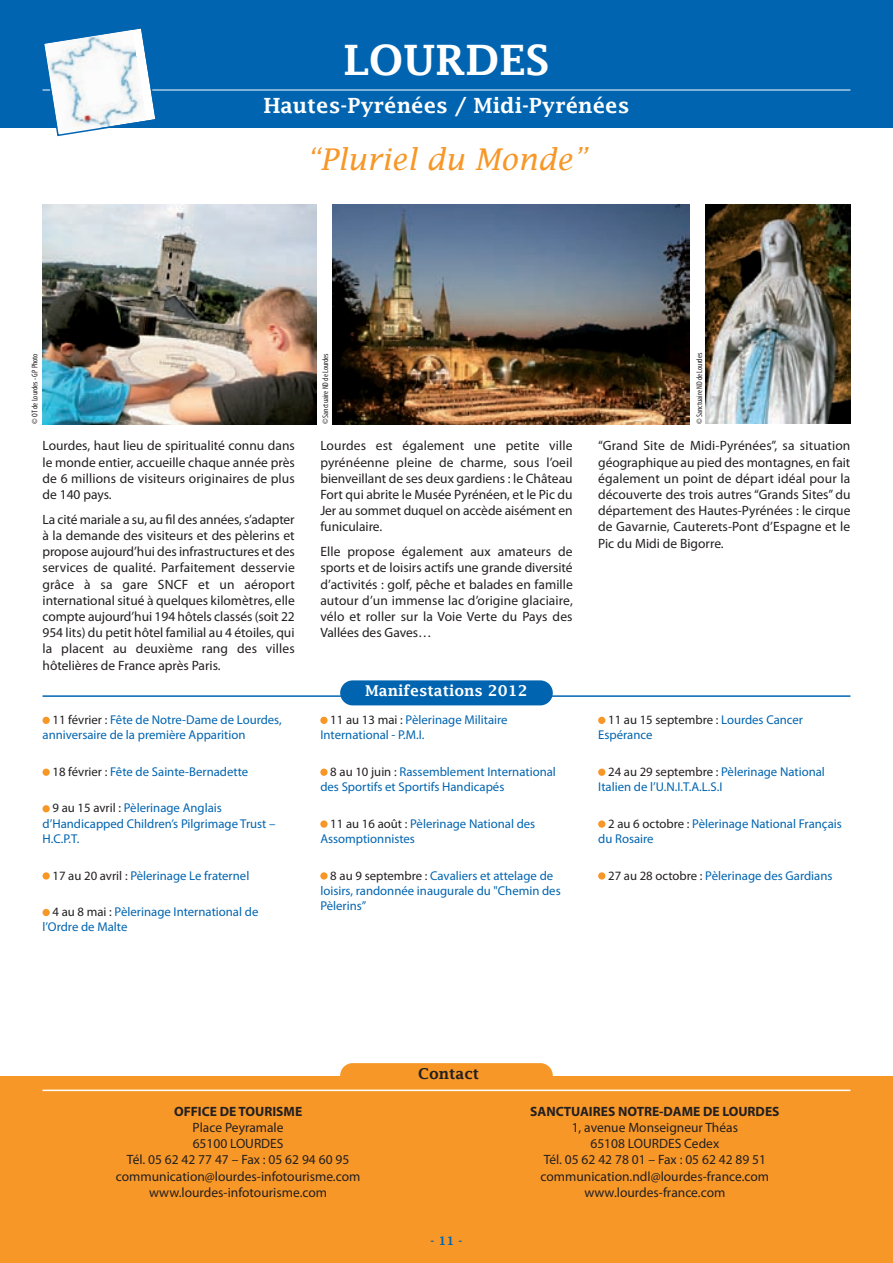
<style>
.page{position:relative;width:893px;height:1263px;background:#fff}
.page>*{position:absolute;margin:0;border:0;box-sizing:border-box;transform-origin:0 0}
.t1{font:600 42px "Lucida Fax";color:#fff}
.t2{font:italic 30px "Lucida Fax";color:#f79727}
.t3{font:600 21px "Lucida Fax";color:#fff}
.t4{font:600 15px "Lucida Fax";color:#fff}
.t5{font:600 15px "Lucida Fax";color:#231f20}
.t6{font:13.5px/16.2px "Myriad Pro";color:#231f20;text-align:justify}
.t7{font:700 13.5px "Myriad Pro";color:#231f20}
.t8{font:12.75px/15.3px "Myriad Pro";color:#0164b0}
.t9{font:600 12px "Lucida Fax";color:#0164b0}
.t10{font:condensed 8.25px "Myriad Pro";color:#231f20}
.s1{color:#231f20}
</style>
<div class="page">
<div style="left:0;top:1076px;width:893px;height:187px;background:#f79727"></div>
<div style="left:0;top:0;width:893px;height:128px;background:#0164b0"></div>
<div style="left:340px;top:1063px;width:213px;height:25px;background:#f79727;border-radius:13px"></div>
<hr style="left:43px;top:90px;width:807px;height:1px;background:#fff">
<hr style="left:43px;top:695px;width:807px;height:2px;background:#0164b0">
<div style="left:340px;top:680px;width:213px;height:25px;background:#0164b0;border-radius:13px"></div>
<div style="left:598px;top:872px;width:7px;height:7px;background:#f79727;border-radius:50%"></div>
<div style="left:598px;top:820px;width:7px;height:8px;background:#f79727;border-radius:50%"></div>
<div style="left:598px;top:768px;width:7px;height:8px;background:#f79727;border-radius:50%"></div>
<div style="left:598px;top:717px;width:7px;height:7px;background:#f79727;border-radius:50%"></div>
<div style="left:320px;top:872px;width:8px;height:7px;background:#f79727;border-radius:50%"></div>
<div style="left:320px;top:820px;width:8px;height:8px;background:#f79727;border-radius:50%"></div>
<div style="left:320px;top:768px;width:8px;height:8px;background:#f79727;border-radius:50%"></div>
<div style="left:320px;top:717px;width:8px;height:7px;background:#f79727;border-radius:50%"></div>
<div style="left:43px;top:909px;width:7px;height:7px;background:#f79727;border-radius:50%"></div>
<div style="left:43px;top:872px;width:7px;height:7px;background:#f79727;border-radius:50%"></div>
<div style="left:43px;top:805px;width:7px;height:7px;background:#f79727;border-radius:50%"></div>
<div style="left:43px;top:768px;width:7px;height:8px;background:#f79727;border-radius:50%"></div>
<div style="left:43px;top:717px;width:7px;height:7px;background:#f79727;border-radius:50%"></div>
<hr style="left:43px;top:1089px;width:807px;height:2px;background:#fff">
<img style="left:43px;top:204px;width:274px;height:220px">
<img style="left:333px;top:204px;width:357px;height:220px">
<img style="left:706px;top:204px;width:144px;height:219px">
<svg style="left:42px;top:28px;width:116px;height:109px"></svg>
<h1 class="t1" style="left:343px;top:34px;width:208px">LouRDeS</h1>
<h3 class="t3" style="left:263px;top:92px;width:368px">Hautes-Pyrénées / Midi-Pyrénées</h3>
<h2 class="t2" style="left:306px;top:141px;width:283px">“Pluriel du Monde”</h2>
<p class="t10" style="left:32px;top:424px;width:72px;rotate:-90deg">© OT de Lourdes - GP Photo</p>
<p class="t10" style="left:322px;top:424px;width:73px;rotate:-90deg">© Sanctuaire ND de Lourdes</p>
<p class="t10" style="left:696px;top:424px;width:73px;rotate:-90deg">© Sanctuaire ND de Lourdes</p>
<p class="t6" style="left:43px;top:439px;width:254px">Lourdes, haut lieu de spiritualité connu dans le monde entier, accueille chaque année près de 6 millions de visiteurs originaires de plus de 140 pays.</p>
<p class="t6" style="left:43px;top:512px;width:254px">La cité mariale a su, au fil des années, s’adapter à la demande des visiteurs et des pèlerins et propose aujourd’hui des infrastructures et des services de qualité. Parfaitement desservie grâce à sa gare SNCF et un aéroport international situé à quelques kilomètres, elle compte aujourd’hui 194 hôtels classés (soit 22<br>954 lits) du petit hôtel familial au 4 étoiles, qui la placent au deuxième rang des villes hôtelières de France après Paris.</p>
<p class="t8" style="left:43px;top:713px;width:241px;text-indent:10px"><span class="s1">11 février :</span> Fête de Notre-Dame de Lourdes, anniversaire de la première Apparition</p>
<p class="t8" style="left:52px;top:765px;width:197px"><span class="s1">18 février :</span> Fête de Sainte-Bernadette</p>
<p class="t8" style="left:43px;top:801px;width:235px;text-indent:10px"><span class="s1">9 au 15 avril :</span> Pèlerinage Anglais d’Handicapped Children’s Pilgrimage Trust –<br>H.C.P.T.</p>
<p class="t8" style="left:52px;top:869px;width:198px"><span class="s1">17 au 20 avril :</span> Pèlerinage Le fraternel</p>
<p class="t8" style="left:43px;top:905px;width:217px;text-indent:10px"><span class="s1">4 au 8 mai :</span> Pèlerinage International de l’Ordre de Malte</p>
<p class="t6" style="left:320px;top:439px;width:254px">Lourdes est également une petite ville pyrénéenne pleine de charme, sous l’oeil bienveillant de ses deux gardiens : le Château Fort qui abrite le Musée Pyrénéen, et le Pic du Jer au sommet duquel on accède aisément en funiculaire.</p>
<p class="t6" style="left:320px;top:544px;width:254px">Elle propose également aux amateurs de sports et de loisirs actifs une grande diversité d’activités : golf, pêche et balades en famille autour d’un immense lac d’origine glaciaire, vélo et roller sur la Voie Verte du Pays des Vallées des Gaves…</p>
<p class="t4" style="left:365px;top:682px;width:164px">Manifestations 2012</p>
<p class="t8" style="left:320px;top:713px;width:189px;text-indent:10px"><span class="s1">11 au 13 mai :</span> Pèlerinage Militaire<br>International - P.M.I.</p>
<p class="t8" style="left:320px;top:765px;width:237px;text-indent:10px"><span class="s1">8 au 10 juin :</span> Rassemblement International des Sportifs et Sportifs Handicapés</p>
<p class="t8" style="left:320px;top:817px;width:216px;text-indent:10px"><span class="s1">11 au 16 août :</span> Pèlerinage National des<br>Assomptionnistes</p>
<p class="t8" style="left:320px;top:869px;width:242px;text-indent:10px"><span class="s1">8 au 9 septembre :</span> Cavaliers et attelage de loisirs, randonnée inaugurale du "Chemin des<br>Pèlerins”</p>
<p class="t6" style="left:598px;top:439px;width:254px">“Grand Site de Midi-Pyrénées”, sa situation géographique au pied des montagnes, en fait également un point de départ idéal pour la découverte des trois autres “Grands Sites” du département des Hautes-Pyrénées : le cirque de Gavarnie, Cauterets-Pont d’Espagne et le Pic du Midi de Bigorre.</p>
<p class="t8" style="left:598px;top:713px;width:206px;text-indent:10px"><span class="s1">11 au 15 septembre :</span> Lourdes Cancer<br>Espérance</p>
<p class="t8" style="left:598px;top:765px;width:228px;text-indent:10px"><span class="s1">24 au 29 septembre :</span> Pèlerinage National<br>Italien de l’U.N.I.T.A.L.S.I</p>
<p class="t8" style="left:598px;top:817px;width:245px;text-indent:10px"><span class="s1">2 au 6 octobre :</span> Pèlerinage National Français du Rosaire</p>
<p class="t8" style="left:608px;top:869px;width:226px"><span class="s1">27 au 28 octobre :</span> Pèlerinage des Gardians</p>
<p class="t5" style="left:418px;top:1064px;width:63px">Contact</p>
<p class="t7" style="left:174px;top:1106px;width:130px">OFFICE DE TOURISME</p>
<p class="t6" style="left:116px;top:1120px;width:246px;text-align:center">Place Peyramale<br>65100 LOURDES<br>Tél. 05 62 42 77 47 – Fax : 05 62 94 60 95 communication@lourdes-infotourisme.com www.lourdes-infotourisme.com</p>
<p class="t9" style="left:431px;top:1233px;width:33px">- 11 -</p>
<p class="t7" style="left:530px;top:1106px;width:251px">SANCTUAIRES NOTRE-DAME DE LOURDES</p>
<p class="t6" style="left:541px;top:1120px;width:230px;text-align:center">1, avenue Monseigneur Théas<br>65108 LOURDES Cedex<br>Tél. 05 62 42 78 01 – Fax : 05 62 42 89 51 communication.ndl@lourdes-france.com www.lourdes-france.com</p>
</div>
